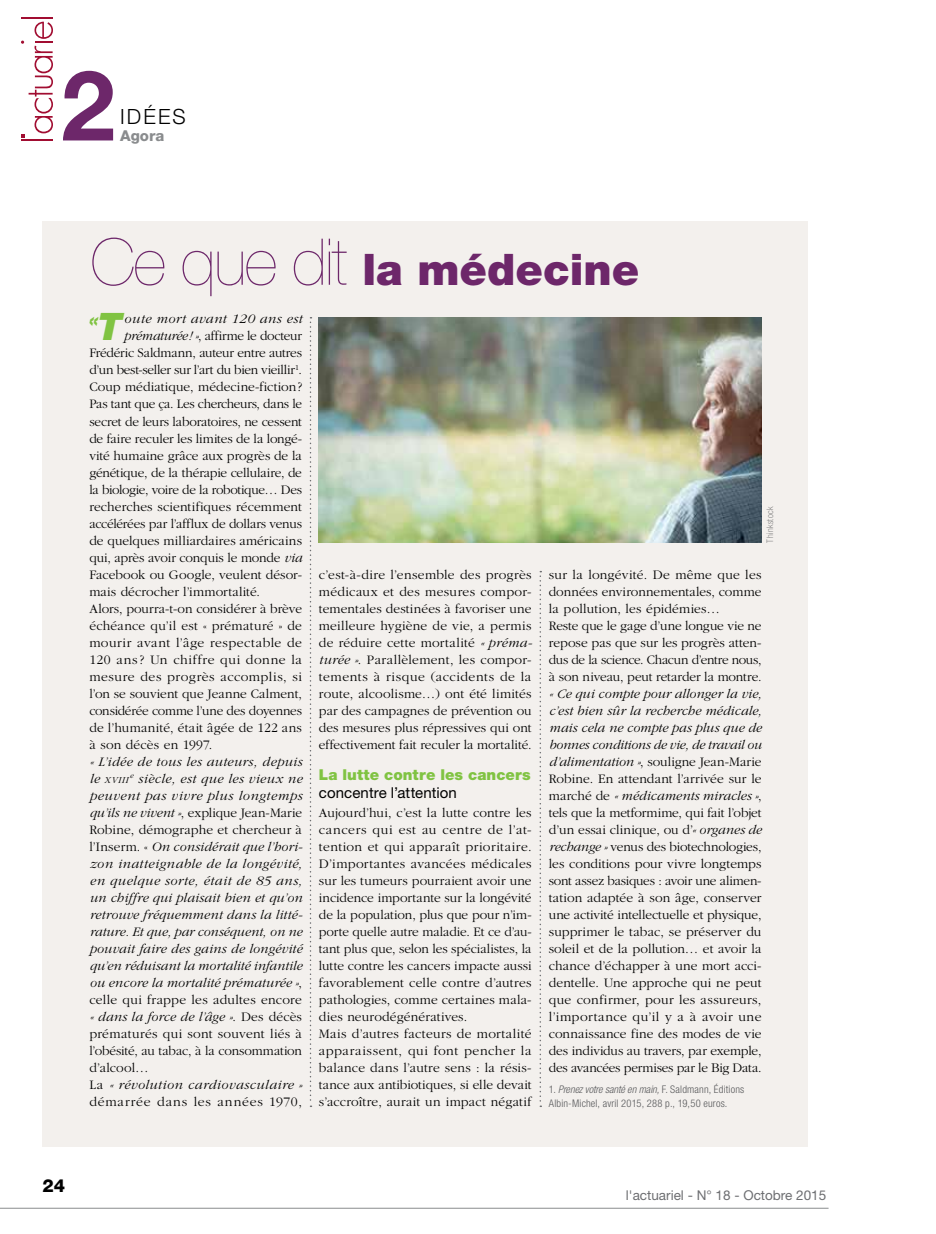
<style>
.page{position:relative;width:936px;height:1234px;background:#fff}
.page>*{position:absolute;margin:0;border:0;box-sizing:border-box;transform-origin:0 0}
.t1{font:700 97.5px "Helvetica Neue";color:#6d276a}
.t2{font:900 43.5px "Helvetica Neue";color:#6d276a}
.t3{font:300 21px "Helvetica Neue";letter-spacing:.1em;color:#000}
.t4{font:italic 900 21px "Helvetica Neue";color:#80c342}
.t5{font:800 18px "Helvetica Neue";color:#000}
.t6{font:900 15px "Helvetica Neue";letter-spacing:.005em;color:#80c342}
.t7{font:15px "Helvetica Neue";letter-spacing:.005em;color:#000}
.t8{font:800 15px "Helvetica Neue";color:#8a8c8e}
.t9{font:300 13.5px/17px "Garamond";color:#000;text-align:justify}
.t10{font:italic 300 13.5px/17px "Garamond";letter-spacing:.025em;color:#000}
.t11{font:300 13.5px "Garamond";letter-spacing:-.02em;color:#000}
.t12{font:300 13.5px "Garamond";letter-spacing:-.025em;color:#000}
.t13{font:300 13.5px "Garamond";letter-spacing:.02em;color:#000}
.t14{font:300 13.5px "Garamond";letter-spacing:.03em;color:#000}
.t15{font:13.5px "Helvetica Neue";color:#6d6e71}
.t16{font:300 13.5px "Garamond";letter-spacing:.035em;color:#000}
.t17{font:300 13.5px "Garamond";letter-spacing:.04em;color:#000}
.t18{font:300 condensed 10.5px/13.5px "Helvetica Neue";letter-spacing:.015em;color:#58595b}
.t19{font:italic 300 9.45px "Garamond";letter-spacing:.065em;color:#000}
.t20{font:100 condensed 9px "Helvetica Neue";letter-spacing:.045em;color:#58595b}
.s1{font-weight:200;font-size:64.5px}
.s2{font-size:37.95px}
.s3{font-style:italic}
.s4{font-size:13.5px}
.s5{font-style:normal}
</style>
<div class="page">
<hr style="left:21px;top:17px;width:32px;height:2px;background:#a10d31">
<svg style="left:21px;top:22px;width:32px;height:116px"></svg>
<hr style="left:21px;top:139px;width:32px;height:1px;background:#a10d31">
<hr style="left:0;top:1207px;width:828px;height:1px;background:#8a8c8e">
<div style="left:43px;top:221px;width:765px;height:925px;background:#f3f0ed"></div>
<img style="left:319px;top:317px;width:442px;height:225px">
<svg style="left:310px;top:317px;width:1px;height:789px"></svg>
<svg style="left:539px;top:570px;width:2px;height:536px"></svg>
<h1 class="t1" style="left:61px;top:45px;width:56px">2</h1>
<h3 class="t3" style="left:120px;top:103px;width:67px">IDéES</h3>
<p class="t8" style="left:120px;top:126px;width:46px">Agora</p>
<h2 class="t2" style="left:91px;top:243px;width:550px"><span class="s1">Ce que dit</span> la médecine</h2>
<h3 class="t4" style="left:89px;top:306px;width:34px">«<span class="s2">T</span></h3>
<p class="t10" style="left:124px;top:311px;width:180px">oute mort avant 120 ans est</p>
<p class="t9" style="left:124px;top:328px;width:180px"><span class="s3">prématurée! »</span>, affirme le docteur</p>
<p class="t9" style="left:89px;top:345px;width:214px">Frédéric Saldmann, auteur entre autres</p>
<p class="t11" style="left:89px;top:363px;width:214px">d’un best-seller sur l’art du bien vieillir<sup>1</sup>.</p>
<p class="t9" style="left:89px;top:379px;width:214px">Coup médiatique, médecine-fiction?</p>
<p class="t12" style="left:89px;top:397px;width:214px">Pas tant que ça. Les chercheurs, dans le</p>
<p class="t9" style="left:89px;top:413px;width:214px">secret de leurs laboratoires, ne cessent</p>
<p class="t9" style="left:89px;top:430px;width:214px">de faire reculer les limites de la longé-</p>
<p class="t9" style="left:89px;top:447px;width:214px">vité humaine grâce aux progrès de la</p>
<p class="t9" style="left:89px;top:464px;width:214px">génétique, de la thérapie cellulaire, de</p>
<p class="t12" style="left:89px;top:482px;width:214px">la biologie, voire de la robotique… Des</p>
<p class="t9" style="left:89px;top:498px;width:214px">recherches scientifiques récemment</p>
<p class="t9" style="left:89px;top:515px;width:214px">accélérées par l’afflux de dollars venus</p>
<p class="t9" style="left:89px;top:532px;width:214px">de quelques milliardaires américains</p>
<p class="t9" style="left:89px;top:549px;width:214px">qui, après avoir conquis le monde <span class="s3">via</span></p>
<p class="t9" style="left:89px;top:566px;width:214px">Facebook ou Google, veulent désor-</p>
<p class="t9" style="left:89px;top:583px;width:172px">mais décrocher l’immortalité.</p>
<p class="t9" style="left:89px;top:600px;width:214px">Alors, pourra-t-on considérer à brève</p>
<p class="t13" style="left:89px;top:618px;width:214px">échéance qu’il est « prématuré » de</p>
<p class="t14" style="left:89px;top:635px;width:214px">mourir avant l’âge respectable de</p>
<p class="t17" style="left:89px;top:652px;width:214px">120 ans ? Un chiffre qui donne la</p>
<p class="t16" style="left:89px;top:669px;width:214px">mesure des progrès accomplis, si</p>
<p class="t9" style="left:89px;top:685px;width:214px">l’on se souvient que Jeanne Calment,</p>
<p class="t11" style="left:89px;top:703px;width:214px">considérée comme l’une des doyennes</p>
<p class="t9" style="left:89px;top:719px;width:214px">de l’humanité, était âgée de 122 ans</p>
<p class="t9" style="left:89px;top:736px;width:124px">à son décès en 1997.</p>
<p class="t10" style="left:89px;top:753px;width:214px">« L’idée de tous les auteurs, depuis</p>
<p class="t19" style="left:89px;top:774px;width:40px"><span class="s4">le</span> xviii</p>
<p class="t20" style="left:764px;top:542px;width:37px;rotate:-90deg">Thinkstock</p>
<p class="t9" style="left:319px;top:566px;width:215px">c’est-à-dire l’ensemble des progrès médicaux et des mesures compor&shy;tementales destinées à favoriser une meilleure hygiène de vie, a permis de réduire cette mortalité <span class="s3">« préma&shy;turée »</span>. Parallèlement, les compor&shy;tements à risque (accidents de la route, alcoolisme…) ont été limités par des campagnes de prévention ou des mesures plus répressives qui ont effectivement fait reculer la mortalité.</p>
<p class="t6" style="left:319px;top:765px;width:213px">La lutte contre les cancers</p>
<p class="t7" style="left:319px;top:783px;width:139px">concentre l’attention</p>
<p class="t9" style="left:319px;top:804px;width:214px;text-align:left">Aujourd’hui, c’est la lutte contre les cancers qui est au centre de l’at&shy;tention et qui apparaît prioritaire.<br>D’importantes avancées médicales sur les tumeurs pourraient avoir une incidence importante sur la longévité de la population, plus que pour n’im&shy;porte quelle autre maladie. Et ce d’au&shy;tant plus que, selon les spécialistes, la lutte contre les cancers impacte aussi favorablement celle contre d’autres pathologies, comme certaines mala&shy;dies neurodégénératives.<br>Mais d’autres facteurs de mortalité apparaissent, qui font pencher la balance dans l’autre sens : la résis&shy;tance aux antibiotiques, si elle devait s’accroître, aurait un impact négatif</p>
<p class="t9" style="left:549px;top:566px;width:214px;text-align:left">sur la longévité. De même que les données environnementales, comme la pollution, les épidémies…<br>Reste que le gage d’une longue vie ne repose pas que sur les progrès atten&shy;dus de la science. Chacun d’entre nous, à son niveau, peut retarder la montre.</p>
<p class="t9" style="left:549px;top:685px;width:214px"><span class="s3">« Ce qui compte pour allonger la vie, c’est bien sûr la recherche médicale, mais cela ne compte pas plus que de bonnes conditions de vie, de travail ou d’alimentation »</span>, souligne Jean-Marie Robine. En attendant l’arrivée sur le marché de <span class="s3">« médicaments miracles »</span>, tels que la metformime, qui fait l’objet d’un essai clinique, ou d’<span class="s3">« organes de rechange »</span> venus des biotechnologies, les conditions pour vivre longtemps sont assez basiques : avoir une alimen&shy;tation adaptée à son âge, conserver une activité intellectuelle et physique, supprimer le tabac, se préserver du soleil et de la pollution… et avoir la chance d’échapper à une mort acci&shy;dentelle. Une approche qui ne peut que confirmer, pour les assureurs, l’importance qu’il y a à avoir une connaissance fine des modes de vie des individus au travers, par exemple, des avancées permises par le Big Data.</p>
<p class="t18" style="left:549px;top:1082px;width:197px">1. <span class="s3">Prenez votre santé en main,</span> F. Saldmann, Éditions<br>Albin-Michel, avril 2015, 288 p., 19,50 euros.</p>
<p class="t10" style="left:89px;top:770px;width:215px;text-indent:40px"><sup>e</sup> siècle, est que les vieux ne peuvent pas vivre plus longtemps qu’ils ne vivent »<span class="s5">, explique Jean-Marie Robine, démographe et chercheur à l’Inserm. «</span> On considérait que l’hori&shy;zon inatteignable de la longévité, en quelque sorte, était de 85 ans, un chiffre qui plaisait bien et qu’on retrouve fréquemment dans la litté&shy;rature. Et que, par conséquent, on ne pouvait faire des gains de longévité qu’en réduisant la mortalité infantile ou encore la mortalité prématurée »<span class="s5">, celle qui frappe les adultes encore </span>« dans la force de l’âge »<span class="s5">. Des décès prématurés qui sont souvent liés à l’obésité, au tabac, à la consommation d’alcool…<br>La</span> « révolution cardiovasculaire » <span class="s5">démarrée dans les années 1970,</span></p>
<h3 class="t5" style="left:43px;top:1174px;width:24px">24</h3>
<p class="t15" style="left:626px;top:1186px;width:202px">l'actuariel - N° 18 - Octobre 2015</p>
</div>
